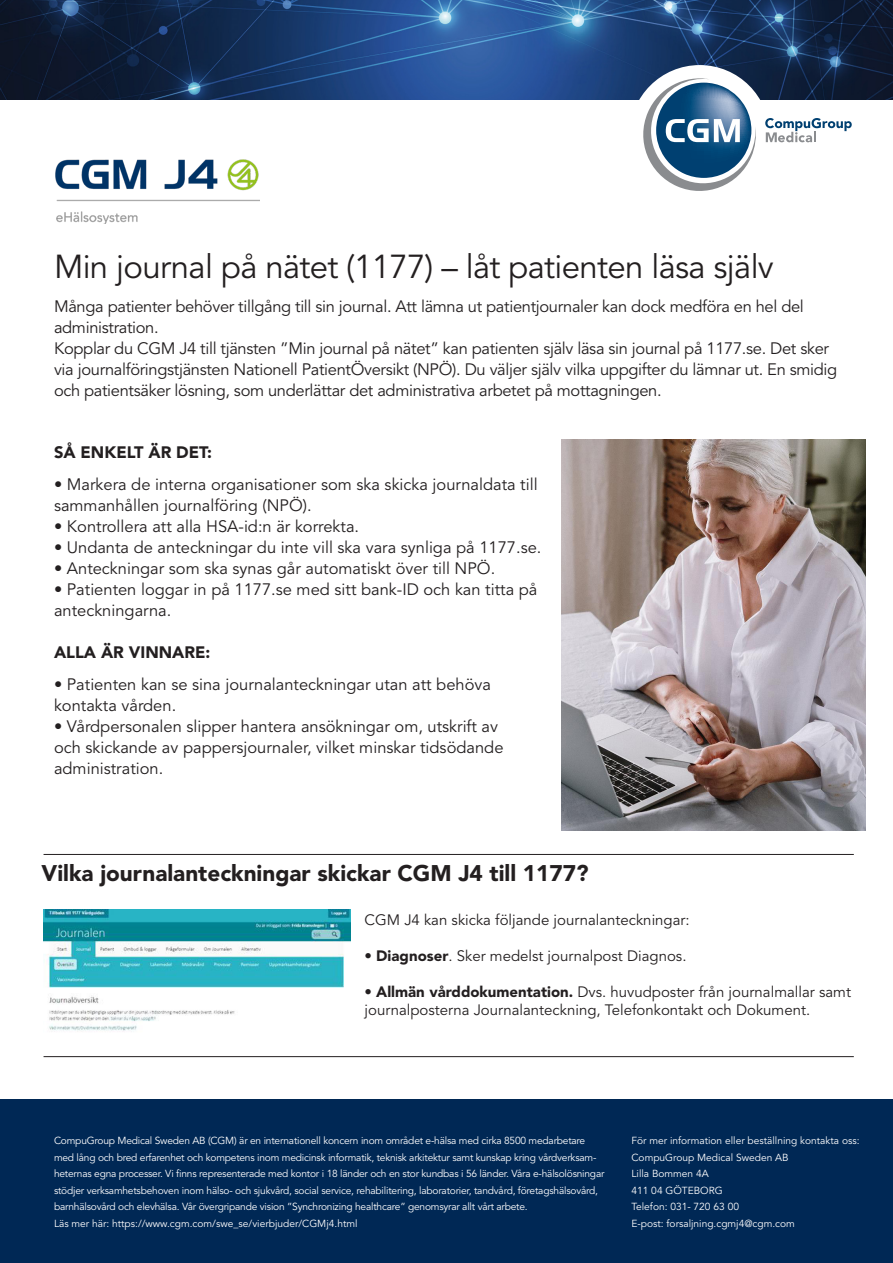
<style>
.page{position:relative;width:893px;height:1263px;background:#fff}
.page>*{position:absolute;margin:0;border:0;box-sizing:border-box;transform-origin:0 0}
.t1{font:33px "Avenir LT Std";letter-spacing:-.02em;color:#231f20}
.t2{font:900 22.5px "Avenir LT Std";color:#231f20}
.t3{font:16.5px/21px "Avenir LT Std";color:#231f20}
.t4{font:16.5px/21px "Avenir LT Std";letter-spacing:-.02em;color:#231f20}
.t5{font:900 16.5px "Avenir LT Std";color:#231f20}
.t6{font:15px/18px "Avenir LT Std";color:#231f20}
.t7{font:10.2px/16.5px "Avenir LT Std";letter-spacing:-.02em;color:#fff}
.t8{font:10.2px "Avenir LT Std";color:#fff}
.s1{font-weight:900}
</style>
<div class="page">
<div style="left:0;top:1099px;width:893px;height:164px;background:#002855"></div>
<img style="left:55px;top:159px;width:204px;height:64px">
<img style="left:0;top:0;width:893px;height:100px">
<div style="left:630px;top:65px;width:140px;height:140px;background:#fff;border-radius:50%"></div>
<svg style="left:635px;top:75px;width:122px;height:116px"></svg>
<svg style="left:765px;top:118px;width:87px;height:24px"></svg>
<img style="left:561px;top:439px;width:304px;height:391px">
<hr style="left:44px;top:854px;width:810px;height:1px;background:#231f20">
<img style="left:44px;top:909px;width:307px;height:123px">
<hr style="left:44px;top:1056px;width:810px;height:1px;background:#231f20">
<p class="t1" style="left:54px;top:248px;width:721px">Min journal på nätet (1177) – låt patienten läsa själv</p>
<p class="t4" style="left:54px;top:297px;width:751px">Många patienter behöver tillgång till sin journal. Att lämna ut patientjournaler kan dock medföra en hel del administration.</p>
<p class="t4" style="left:54px;top:339px;width:785px">Kopplar du CGM J4 till tjänsten ”Min journal på nätet” kan patienten själv läsa sin journal på 1177.se. Det sker via journalföringstjänsten Nationell PatientÖversikt (NPÖ). Du väljer själv vilka uppgifter du lämnar ut. En smidig och patientsäker lösning, som underlättar det administrativa arbetet på mottagningen.</p>
<p class="t5" style="left:54px;top:442px;width:160px">SÅ ENKELT ÄR DET:</p>
<p class="t3" style="left:54px;top:474px;width:485px">• Markera de interna organisationer som ska skicka journaldata till sammanhållen journalföring (NPÖ).</p>
<p class="t3" style="left:54px;top:516px;width:307px">• Kontrollera att alla HSA-id:n är korrekta.</p>
<p class="t3" style="left:54px;top:537px;width:489px">• Undanta de anteckningar du inte vill ska vara synliga på 1177.se.</p>
<p class="t3" style="left:54px;top:558px;width:443px">• Anteckningar som ska synas går automatiskt över till NPÖ.</p>
<p class="t3" style="left:54px;top:579px;width:485px">• Patienten loggar in på 1177.se med sitt bank-ID och kan titta på anteckningarna.</p>
<p class="t5" style="left:54px;top:642px;width:158px">ALLA ÄR VINNARE:</p>
<p class="t3" style="left:54px;top:674px;width:438px">• Patienten kan se sina journalanteckningar utan att behöva kontakta vården.</p>
<p class="t3" style="left:54px;top:716px;width:451px">• Vårdpersonalen slipper hantera ansökningar om, utskrift av och skickande av pappersjournaler, vilket minskar tidsödande administration.</p>
<p class="t2" style="left:41px;top:860px;width:549px">Vilka journalanteckningar skickar CGM J4 till 1177?</p>
<p class="t6" style="left:365px;top:911px;width:327px">CGM J4 kan skicka följande journalanteckningar:</p>
<p class="t6" style="left:365px;top:947px;width:323px">• <span class="s1">Diagnoser</span>. Sker medelst journalpost Diagnos.</p>
<p class="t6" style="left:365px;top:983px;width:488px">• <span class="s1">Allmän vårddokumentation.</span> Dvs. huvudposter från journalmallar samt journalposterna Journalanteckning, Telefonkontakt och Dokument.</p>
<p class="t7" style="left:54px;top:1133px;width:533px">CompuGroup Medical Sweden AB (CGM) är en internationell koncern inom området e-hälsa med cirka 8500 medarbetare</p>
<p class="t7" style="left:54px;top:1149px;width:552px">med lång och bred erfarenhet och kompetens inom medicinsk informatik, teknisk arkitektur samt kunskap kring vårdverksam&shy;heternas egna processer. Vi finns representerade med kontor i 18 länder och en stor kundbas i 56 länder. Våra e-hälsolösningar stödjer verksamhetsbehoven inom hälso- och sjukvård, social service, rehabilitering, laboratorier, tandvård, företagshälsovård, barnhälsovård och elevhälsa. Vår övergripande vision ”Synchronizing healthcare” genomsyrar allt vårt arbete.</p>
<p class="t8" style="left:54px;top:1217px;width:305px">Läs mer här: https://www.cgm.com/swe_se/vierbjuder/CGMj4.html</p>
<p class="t8" style="left:631px;top:1135px;width:230px">För mer information eller beställning kontakta oss:</p>
<p class="t8" style="left:631px;top:1151px;width:159px">CompuGroup Medical Sweden AB</p>
<p class="t8" style="left:631px;top:1168px;width:79px">Lilla Bommen 4A</p>
<p class="t8" style="left:631px;top:1184px;width:93px">411 04 GÖTEBORG</p>
<p class="t8" style="left:631px;top:1201px;width:109px">Telefon: 031- 720 63 00</p>
<p class="t8" style="left:631px;top:1217px;width:165px">E-post: forsaljning.cgmj4@cgm.com</p>
</div>
